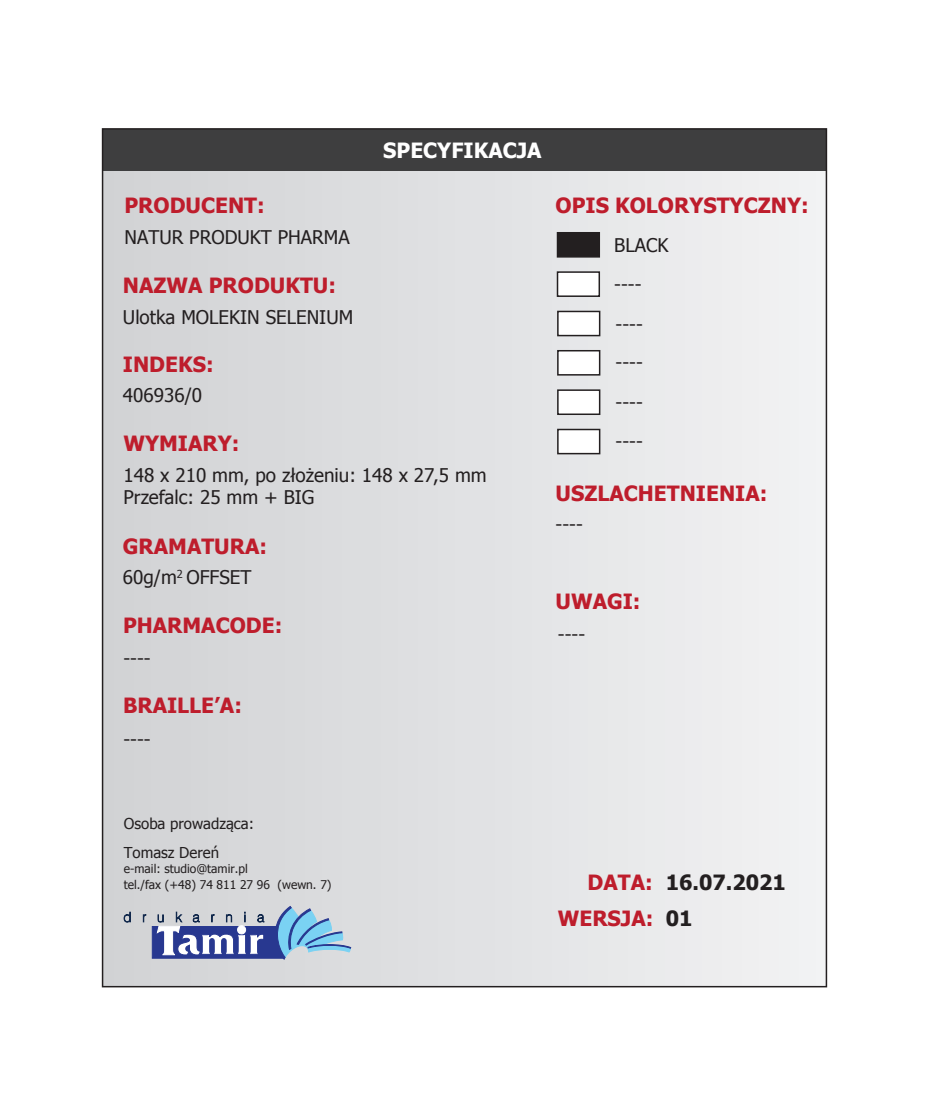
<style>
.page{position:relative;width:929px;height:1096px;background:#fff}
.page>*{position:absolute;margin:0;border:0;box-sizing:border-box;transform-origin:0 0}
.t1{font:700 21px "Tahoma";color:#be1d2c}
.t2{font:700 21px/36.3px "Tahoma";color:#231f20}
.t3{font:700 21px "Tahoma";color:#fff}
.t4{font:18.9px/39px "Tahoma";color:#231f20}
.t5{font:15px/28.5px "Tahoma";color:#231f20}
.t6{font:12px/15.6px "Tahoma";color:#231f20}
.s1{color:#be1d2c}
</style>
<div class="page">
<div style="left:103px;top:129px;width:723px;height:42px;background:#3e3e3f"></div>
<div style="left:103px;top:171px;width:723px;height:816px;background:linear-gradient(to right,#d0d2d4,#f2f2f3)"></div>
<div style="left:557px;top:232px;width:43px;height:26px;background:#231f20;border:2px solid #231f20"></div>
<div style="left:557px;top:271px;width:43px;height:26px;background:#fff;border:2px solid #231f20"></div>
<div style="left:557px;top:311px;width:43px;height:25px;background:#fff;border:2px solid #231f20"></div>
<div style="left:557px;top:350px;width:43px;height:26px;background:#fff;border:2px solid #231f20"></div>
<div style="left:557px;top:429px;width:43px;height:25px;background:#fff;border:2px solid #231f20"></div>
<div style="left:557px;top:389px;width:43px;height:26px;background:#fff;border:2px solid #231f20"></div>
<svg style="left:123px;top:906px;width:228px;height:54px;background:#9aabc9"></svg>
<p class="t3" style="left:383px;top:135px;width:160px">SPECYFIKACJA</p>
<p class="t1" style="left:124px;top:191px;width:142px">PRODUCENT:</p>
<p class="t4" style="left:124px;top:217px;width:227px">NATUR PRODUKT PHARMA</p>
<p class="t1" style="left:123px;top:270px;width:215px">NAZWA PRODUKTU:</p>
<p class="t4" style="left:123px;top:296px;width:232px">Ulotka MOLEKIN SELENIUM</p>
<p class="t1" style="left:123px;top:349px;width:92px">INDEKS:</p>
<p class="t4" style="left:123px;top:375px;width:81px">406936/0</p>
<p class="t1" style="left:123px;top:428px;width:117px">WYMIARY:</p>
<p class="t4" style="left:123px;top:462px;width:365px;line-height:22.5px">148 x 210 mm, po złożeniu: 148 x 27,5 mm<br>Przefalc: 25 mm + BIG</p>
<p class="t1" style="left:123px;top:531px;width:146px">GRAMATURA:</p>
<p class="t4" style="left:123px;top:557px;width:130px">60g/m<sup>2</sup> OFFSET</p>
<p class="t1" style="left:123px;top:610px;width:161px">PHARMACODE:</p>
<p class="t4" style="left:123px;top:638px;width:29px">----</p>
<p class="t1" style="left:123px;top:691px;width:120px">BRAILLE’A:</p>
<p class="t4" style="left:123px;top:718px;width:29px">----</p>
<p class="t1" style="left:555px;top:191px;width:255px">OPIS KOLORYSTYCZNY:</p>
<p class="t4" style="left:614px;top:225px;width:56px">BLACK ---- ---- ----</p>
<p class="t4" style="left:615px;top:381px;width:29px">---- ----</p>
<p class="t1" style="left:555px;top:479px;width:213px">USZLACHETNIENIA:</p>
<p class="t4" style="left:555px;top:504px;width:29px">----</p>
<p class="t1" style="left:555px;top:586px;width:86px">UWAGI:</p>
<p class="t4" style="left:558px;top:614px;width:29px">----</p>
<p class="t5" style="left:124px;top:809px;width:132px">Osoba prowadząca:<br>Tomasz Dereń</p>
<p class="t6" style="left:124px;top:860px;width:209px">e-mail: studio@tamir.pl<br>tel./fax (+48) 74 811 27 96 (wewn. 7)</p>
<p class="t2" style="left:665px;top:863px;width:122px;text-indent:-78px"><span class="s1">DATA:</span> 16.07.2021<br>01</p>
<p class="t1" style="left:558px;top:904px;width:97px">WERSJA:</p>
</div>
